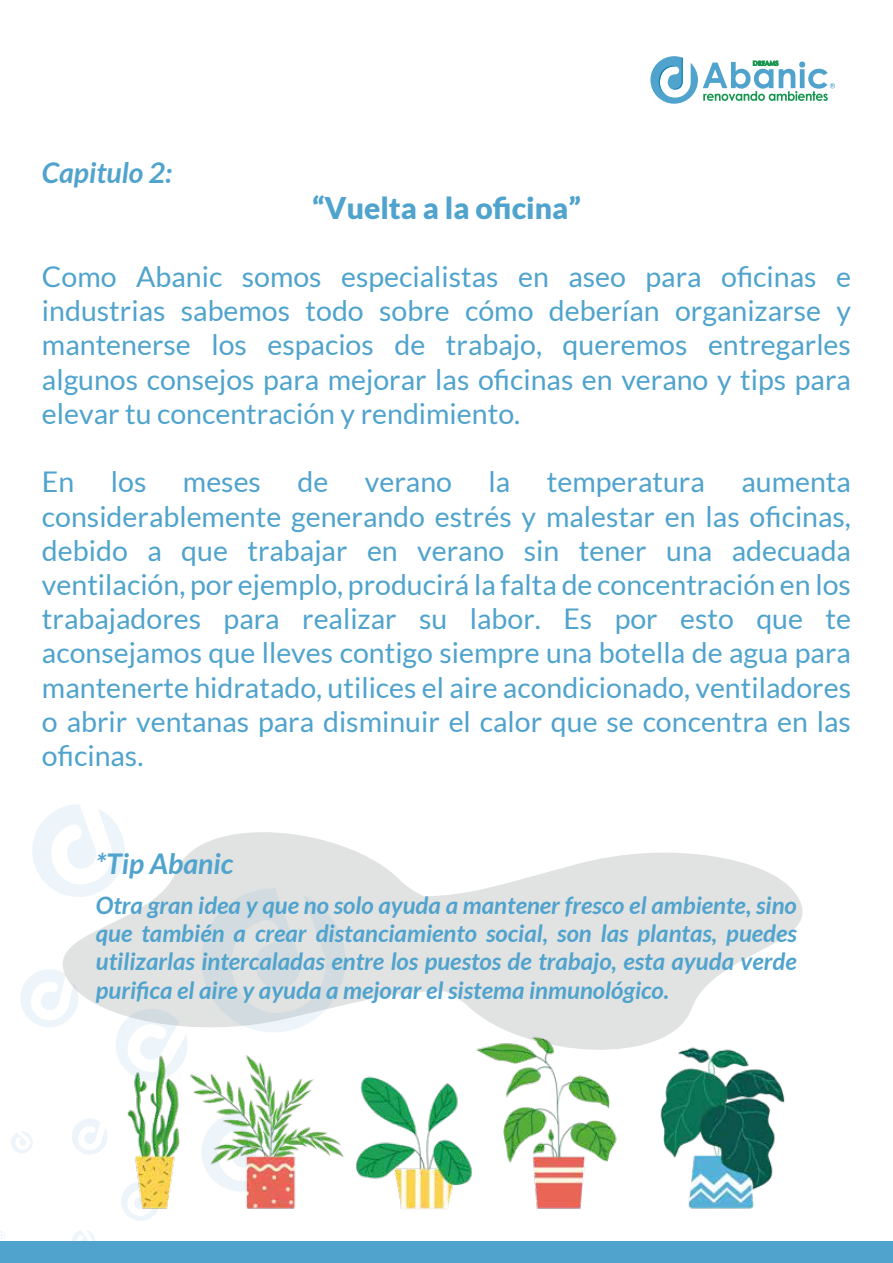
<style>
.page{position:relative;width:893px;height:1263px;background:#fff}
.page>*{position:absolute;margin:0;border:0;box-sizing:border-box;transform-origin:0 0}
.t1{font:900 30px "Lato";color:#4fa3cd}
.t2{font:28.5px/34.2px "Lato";color:#4fa3cd;text-align:justify}
.t3{font:italic 700 28.5px "Lato";color:#4fa3cd}
.t4{font:italic 700 24px/28.2px "Lato";color:#4fa3cd;text-align:justify}
</style>
<div class="page">
<svg style="left:345px;top:847px;width:458px;height:165px;fill:#e1e2e2"></svg>
<svg style="left:0;top:1231px;width:5px;height:8px"></svg>
<svg style="left:11px;top:1131px;width:22px;height:22px"></svg>
<svg style="left:72px;top:1230px;width:23px;height:11px"></svg>
<svg style="left:72px;top:1119px;width:18px;height:36px"></svg>
<svg style="left:20px;top:804px;width:325px;height:223px"></svg>
<svg style="left:650px;top:56px;width:185px;height:48px"></svg>
<div style="left:0;top:1241px;width:893px;height:22px;background:#4fa3cd"></div>
<img style="left:90px;top:1012px;width:695px;height:209px">
<p class="t3" style="left:42px;top:156px;width:131px">Capitulo 2:</p>
<p class="t1" style="left:312px;top:190px;width:270px">“Vuelta a la oficina”</p>
<p class="t2" style="left:42px;top:259px;width:810px">Como Abanic somos especialistas en aseo para oficinas e industrias sabemos todo sobre cómo deberían organizarse y mantenerse los espacios de trabajo, queremos entregarles algunos consejos para mejorar las oficinas en verano y tips para elevar tu concentración y rendimiento.</p>
<p class="t2" style="left:42px;top:465px;width:34px">En</p>
<p class="t2" style="left:111px;top:465px;width:37px">los</p>
<p class="t2" style="left:183px;top:465px;width:80px">meses</p>
<p class="t2" style="left:298px;top:465px;width:32px">de</p>
<p class="t2" style="left:365px;top:465px;width:89px">verano</p>
<p class="t2" style="left:489px;top:465px;width:23px">la</p>
<p class="t2" style="left:547px;top:465px;width:159px">temperatura</p>
<p class="t2" style="left:42px;top:465px;width:811px;text-indent:699px">aumenta considerablemente generando estrés y malestar en las oficinas, debido a que trabajar en verano sin tener una adecuada ventilación, por ejemplo, producirá la falta de concentración en los trabajadores para realizar su labor. Es por esto que te aconsejamos que lleves contigo siempre una botella de agua para mantenerte hidratado, utilices el aire acondicionado, ventiladores o abrir ventanas para disminuir el calor que se concentra en las oficinas.</p>
<p class="t3" style="left:96px;top:847px;width:139px">*Tip Abanic</p>
<p class="t4" style="left:96px;top:892px;width:703px">Otra gran idea y que no solo ayuda a mantener fresco el ambiente, sino que también a crear distanciamiento social, son las plantas, puedes utilizarlas intercaladas entre los puestos de trabajo, esta ayuda verde purifica el aire y ayuda a mejorar el sistema inmunológico.</p>
</div>
